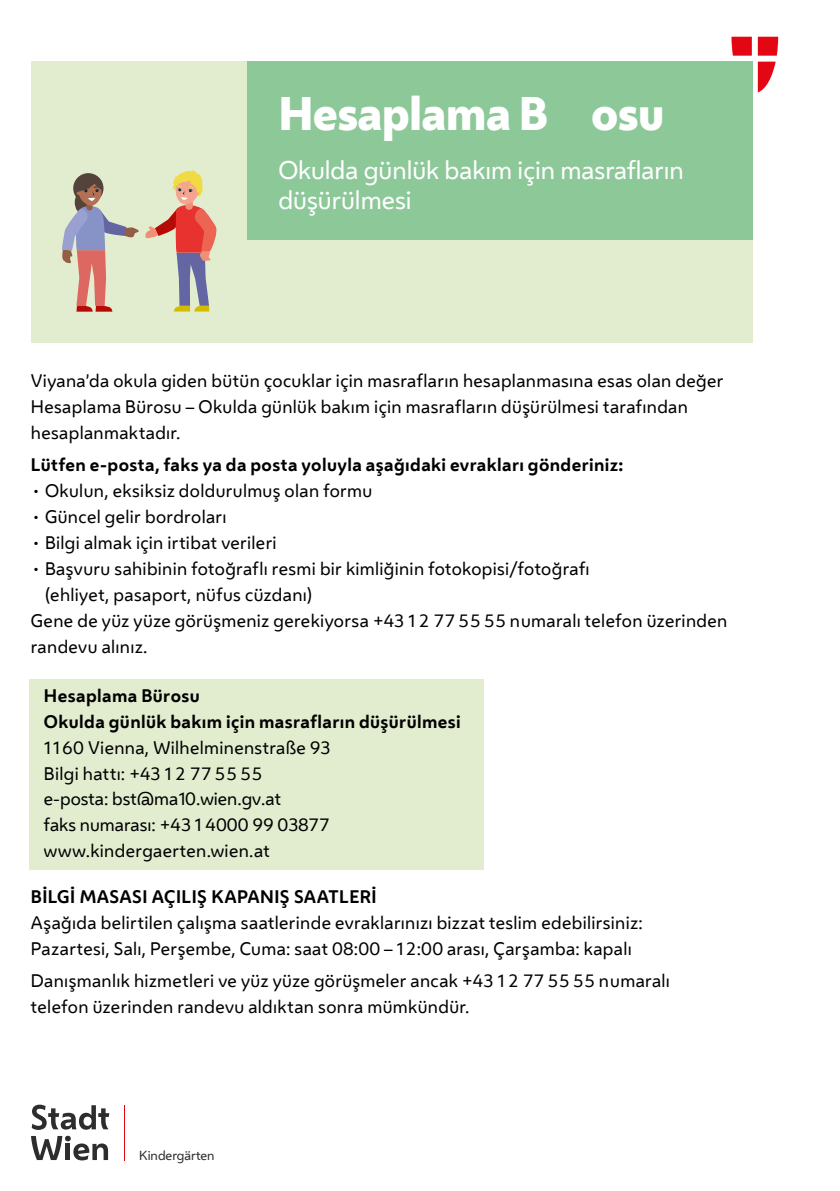
<style>
.page{position:relative;width:840px;height:1191px;background:#fff}
.page>*{position:absolute;margin:0;border:0;box-sizing:border-box;transform-origin:0 0}
.t1{font:800 44px "Wiener Melange";letter-spacing:-.015em;color:#fff}
.t2{font:24px/30px "Wiener Melange";color:#fff}
.t3{font:17px/26px "Wiener Melange";letter-spacing:.02em;color:#000}
.t4{font:700 17px "Wiener Melange";letter-spacing:.025em;color:#000}
.t5{font:17px "Wiener Melange";color:#000}
.t6{font:17px "Wiener Melange";color:#000}
.t7{font:12.4px "Wiener Melange";color:#2d2d2c}
.s1{font-style:inherit}
</style>
<div class="page">
<div style="left:30px;top:679px;width:453px;height:191px;background:#e2edcf"></div>
<hr style="left:124px;top:1105px;width:1px;height:55px;background:#e30714">
<svg style="left:731px;top:37px;width:20px;height:19px"></svg>
<svg style="left:757px;top:37px;width:20px;height:19px"></svg>
<svg style="left:757px;top:62px;width:18px;height:30px"></svg>
<div style="left:31px;top:61px;width:720px;height:282px;background:#e2edcf"></div>
<svg style="left:62px;top:170px;width:155px;height:142px"></svg>
<div style="left:247px;top:61px;width:504px;height:179px;background:#8dc899"></div>
<svg style="left:32px;top:1104px;width:77px;height:25px"></svg>
<svg style="left:31px;top:1135px;width:77px;height:25px"></svg>
<h1 class="t1" style="left:278px;top:85px;width:387px">Hesaplama B osu</h1>
<h1 class="t2" style="left:278px;top:154px;width:407px"><span class="s1">Ok</span>ulda günlük bakım için masrafların düşürülmesi</h1>
<p class="t3" style="left:31px;top:368px;width:693px">Viyana’da okula giden bütü<span class="s1">n ç</span>ocuklar i<span class="s1">ç</span>in masraflar<span class="s1">ı</span>n hesaplanmas<span class="s1">ı</span>na esas olan de<span class="s1">ğ</span>er<br>Hesaplama Bürosu – Okulda günlük bak<span class="s1">ı</span>m i<span class="s1">ç</span>in masraflar<span class="s1">ı</span>n dü<span class="s1">ş</span>ürülmesi taraf<span class="s1">ı</span>ndan hesaplanmaktad<span class="s1">ı</span>r.</p>
<h2 class="t4" style="left:31px;top:450px;width:593px">Lütfen e-posta, faks ya da posta yoluyla aşağıdaki evrakları gönderiniz:</h2>
<p class="t3" style="left:31px;top:478px;width:343px">• Okulun, eksiksiz doldurulmu<span class="s1">ş o</span>lan formu</p>
<p class="t3" style="left:31px;top:504px;width:197px">• Güncel gelir bordrolar<span class="s1">ı</span></p>
<p class="t3" style="left:31px;top:530px;width:247px">• Bilgi almak i<span class="s1">ç</span>in irtibat verileri</p>
<p class="t3" style="left:31px;top:556px;width:560px">• Ba<span class="s1">ş</span>vuru sahibinin foto<span class="s1">ğ</span>rafl<span class="s1">ı r</span>esmi bir kimli<span class="s1">ğ</span>inin fotokopisi/foto<span class="s1">ğ</span>raf<span class="s1">ı</span></p>
<p class="t3" style="left:31px;top:582px;width:697px;text-indent:14px">(ehliyet, pasaport, nüfus cüzdan<span class="s1">ı</span>)<br>Gene de yüz yüze görü<span class="s1">ş</span>meniz gerekiyorsa +43 1 2 77 55 55 numaral<span class="s1">ı t</span>elefon üzerinden randevu a<span class="s1">lını</span>z.</p>
<p class="t4" style="left:44px;top:681px;width:157px">Hesaplama Bürosu</p>
<p class="t4" style="left:44px;top:707px;width:418px">Okulda günlük bakım için masrafların düşürülmesi</p>
<p class="t3" style="left:44px;top:734px;width:288px">11 60 Vienna, Wilhelminenstraße 93</p>
<p class="t3" style="left:44px;top:760px;width:219px">Bilgi hatt<span class="s1">ı: +</span>43 1 2 77 55 55</p>
<p class="t6" style="left:44px;top:789px;width:238px">e-posta: bst@ma10.wien.gv.at</p>
<p class="t5" style="left:44px;top:811px;width:287px">faks numarası: +43 1 4000 99 03877</p>
<p class="t3" style="left:44px;top:838px;width:227px">www.kindergaerten.wien.at</p>
<h2 class="t4" style="left:31px;top:882px;width:347px">BİLGİ MASASI AÇILIŞ KAPANIŞ SAATLERİ</h2>
<p class="t3" style="left:31px;top:910px;width:613px">A<span class="s1">ş</span>a<span class="s1">ğı</span>da belirtilen <span class="s1">ç</span>al<span class="s1">ış</span>ma saatlerinde evraklar<span class="s1">ını</span>z<span class="s1">ı</span> bizzat teslim edebilirsiniz:</p>
<p class="t3" style="left:31px;top:933px;width:640px;line-height:31.8px">Pazartesi, Sal<span class="s1">ı</span>, Per<span class="s1">ş</span>embe, Cuma: saat 08:00 – 1 2:00 aras<span class="s1">ı</span>, <span class="s1">Ç</span>ar<span class="s1">ş</span>amba: kapal<span class="s1">ı<br></span>Dan<span class="s1">ış</span>manl<span class="s1">ı</span>k hizmetleri ve yüz yüze görü<span class="s1">ş</span>meler ancak +43 1 2 77 55 55 numaral<span class="s1">ı</span></p>
<p class="t3" style="left:31px;top:994px;width:440px">telefon üzerinden randevu ald<span class="s1">ı</span>ktan sonra mümkündür.</p>
<p class="t7" style="left:139px;top:1147px;width:77px">Kindergärten</p>
</div>
